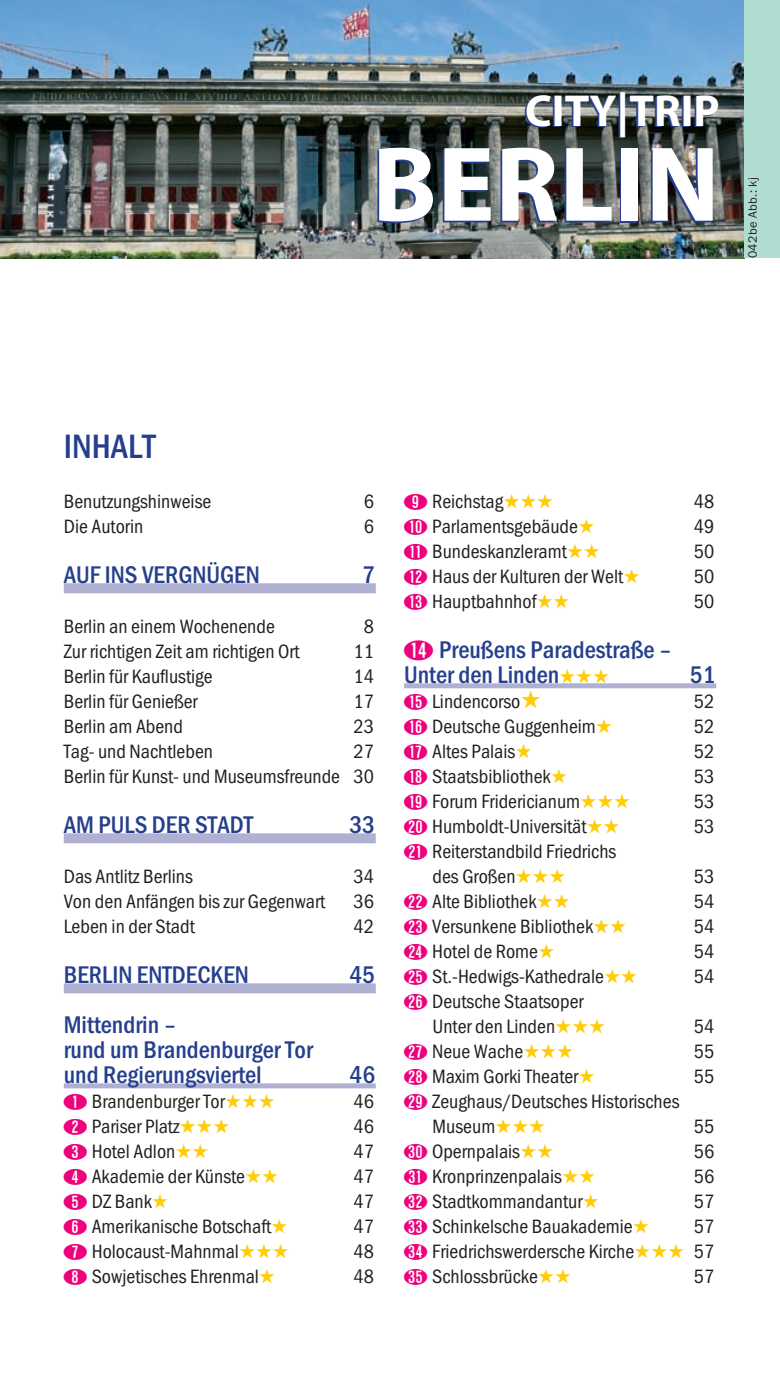
<style>
.page{position:relative;width:780px;height:1382px;background:#fff}
.page>*{position:absolute;margin:0;border:0;box-sizing:border-box;transform-origin:0 0}
.t1{font:700 107.5px "Myriad Pro";letter-spacing:.005em;color:#fff}
.t2{font:700 45px "Myriad Pro";color:#fff}
.t3{font:500 35px "Franklin Gothic URW Con";color:#253f8e}
.t4{font:500 25px/25px "Franklin Gothic URW Con";color:#253f8e}
.t5{font:20px/25px "Franklin Gothic URW Con Boo";color:#231f20}
.t6{font:12.5px "Franklin Gothic URW Boo";letter-spacing:.025em;color:#231f20}
.s1{font-family:"Nummern";color:#ed027c}
.s2{font-family:"Nummern";font-weight:400;color:#ed027c}
</style>
<div class="page">
<div style="left:64px;top:583px;width:312px;height:10px;background:#afb0d2"></div>
<div style="left:64px;top:833px;width:312px;height:10px;background:#afb0d2"></div>
<div style="left:64px;top:983px;width:312px;height:10px;background:#afb0d2"></div>
<div style="left:64px;top:1083px;width:312px;height:5px;background:#afb0d2"></div>
<div style="left:404px;top:683px;width:312px;height:5px;background:#afb0d2"></div>
<img style="left:0;top:0;width:744px;height:258px">
<div style="left:744px;top:0;width:35px;height:258px;background:#b0ddd1"></div>
<h2 class="t2" style="left:525px;top:81px;width:196px">CITY|TRIP</h2>
<h1 class="t1" style="left:372px;top:114px;width:349px">BERLIN</h1>
<p class="t6" style="left:744px;top:258px;width:83px;rotate:-90deg">042be Abb.: kj</p>
<h3 class="t3" style="left:64px;top:424px;width:93px">Inhalt</h3>
<p class="t5" style="left:64px;top:489px;width:149px">Benutzungshinweise</p>
<p class="t5" style="left:364px;top:489px;width:12px">6</p>
<p class="t5" style="left:64px;top:514px;width:81px">Die Autorin</p>
<p class="t5" style="left:364px;top:514px;width:12px">6</p>
<p class="t4" style="left:64px;top:562px;width:197px">Auf ins Vergnügen</p>
<p class="t4" style="left:362px;top:562px;width:14px">7</p>
<p class="t5" style="left:64px;top:614px;width:213px">Berlin an einem Wochenende</p>
<p class="t5" style="left:364px;top:614px;width:12px">8</p>
<p class="t5" style="left:64px;top:639px;width:237px">Zur richtigen Zeit am richtigen Ort</p>
<p class="t5" style="left:353px;top:639px;width:22px">11</p>
<p class="t5" style="left:64px;top:664px;width:150px">Berlin für Kauflustige</p>
<p class="t5" style="left:353px;top:664px;width:22px">14</p>
<p class="t5" style="left:64px;top:689px;width:135px">Berlin für Genießer</p>
<p class="t5" style="left:353px;top:689px;width:22px">17</p>
<p class="t5" style="left:64px;top:714px;width:121px">Berlin am Abend</p>
<p class="t5" style="left:353px;top:714px;width:22px">23</p>
<p class="t5" style="left:64px;top:739px;width:151px">Tag- und Nachtleben</p>
<p class="t5" style="left:64px;top:739px;width:311px;text-align:right">27<br>Berlin für Kunst- und Museumsfreunde 30</p>
<p class="t4" style="left:64px;top:812px;width:191px">Am Puls der Stadt</p>
<p class="t4" style="left:349px;top:812px;width:27px">33</p>
<p class="t5" style="left:64px;top:864px;width:131px">Das Antlitz Berlins</p>
<p class="t5" style="left:353px;top:864px;width:22px">34</p>
<p class="t5" style="left:64px;top:889px;width:263px">Von den Anfängen bis zur Gegenwart</p>
<p class="t5" style="left:353px;top:889px;width:22px">36</p>
<p class="t5" style="left:64px;top:914px;width:132px">Leben in der Stadt</p>
<p class="t5" style="left:353px;top:914px;width:22px">42</p>
<p class="t4" style="left:64px;top:962px;width:187px">Berlin Entdecken</p>
<p class="t4" style="left:349px;top:962px;width:27px">45</p>
<p class="t4" style="left:64px;top:1012px;width:251px">Mittendrin –<br>rund um Brandenburger Tor und Regierungsviertel</p>
<p class="t4" style="left:349px;top:1062px;width:27px">46</p>
<p class="t5" style="left:64px;top:1089px;width:163px"><span class="s1">É</span> Brandenburger Tor</p>
<p class="t5" style="left:353px;top:1089px;width:22px">46</p>
<p class="t5" style="left:64px;top:1114px;width:117px"><span class="s1">Ê</span> Pariser Platz</p>
<p class="t5" style="left:353px;top:1114px;width:22px">46</p>
<p class="t5" style="left:64px;top:1139px;width:113px"><span class="s1">Ë</span> Hotel Adlon</p>
<p class="t5" style="left:353px;top:1139px;width:22px">47</p>
<p class="t5" style="left:64px;top:1164px;width:183px"><span class="s1">Ì</span> Akademie der Künste</p>
<p class="t5" style="left:353px;top:1164px;width:22px">47</p>
<p class="t5" style="left:64px;top:1189px;width:90px"><span class="s1">Í</span> DZ Bank</p>
<p class="t5" style="left:353px;top:1189px;width:22px">47</p>
<p class="t5" style="left:64px;top:1214px;width:209px"><span class="s1">Î</span> Amerikanische Botschaft</p>
<p class="t5" style="left:353px;top:1214px;width:22px">47</p>
<p class="t5" style="left:64px;top:1239px;width:177px"><span class="s1">Ï</span> Holocaust-Mahnmal</p>
<p class="t5" style="left:353px;top:1239px;width:22px">48</p>
<p class="t5" style="left:64px;top:1264px;width:197px"><span class="s1">Ð</span> Sowjetisches Ehrenmal</p>
<p class="t5" style="left:353px;top:1264px;width:22px">48</p>
<p class="t5" style="left:404px;top:489px;width:101px"><span class="s1">Ñ</span> Reichstag</p>
<p class="t5" style="left:693px;top:489px;width:22px">48</p>
<p class="t5" style="left:404px;top:514px;width:175px"><span class="s1">Ò</span> Parlamentsgebäude</p>
<p class="t5" style="left:693px;top:514px;width:22px">49</p>
<p class="t5" style="left:404px;top:539px;width:164px"><span class="s1">Ó</span> Bundeskanzleramt</p>
<p class="t5" style="left:693px;top:539px;width:22px">50</p>
<p class="t5" style="left:404px;top:564px;width:221px"><span class="s1">Ô</span> Haus der Kulturen der Welt</p>
<p class="t5" style="left:693px;top:564px;width:22px">50</p>
<p class="t5" style="left:404px;top:589px;width:134px"><span class="s1">Õ</span> Hauptbahnhof</p>
<p class="t5" style="left:693px;top:589px;width:22px">50</p>
<p class="t4" style="left:404px;top:637px;width:269px"><span class="s2">Ö</span> Preußens Paradestraße –<br>Unter den Linden</p>
<p class="t4" style="left:689px;top:662px;width:27px">51</p>
<p class="t5" style="left:404px;top:689px;width:118px"><span class="s1">×</span> Lindencorso</p>
<p class="t5" style="left:693px;top:689px;width:22px">52</p>
<p class="t5" style="left:404px;top:714px;width:193px"><span class="s1">Ø</span> Deutsche Guggenheim</p>
<p class="t5" style="left:693px;top:714px;width:22px">52</p>
<p class="t5" style="left:404px;top:739px;width:113px"><span class="s1">Ù</span> Altes Palais</p>
<p class="t5" style="left:693px;top:739px;width:22px">52</p>
<p class="t5" style="left:404px;top:764px;width:148px"><span class="s1">Ú</span> Staatsbibliothek</p>
<p class="t5" style="left:693px;top:764px;width:22px">53</p>
<p class="t5" style="left:404px;top:789px;width:177px"><span class="s1">Û</span> Forum Fridericianum</p>
<p class="t5" style="left:693px;top:789px;width:22px">53</p>
<p class="t5" style="left:404px;top:814px;width:184px"><span class="s1">Ü</span> Humboldt-Universität</p>
<p class="t5" style="left:693px;top:814px;width:22px">53</p>
<p class="t5" style="left:432px;top:839px;width:185px;text-indent:-28px"><span class="s1">Ý</span> Reiterstandbild Friedrichs des Großen</p>
<p class="t5" style="left:693px;top:864px;width:22px">53</p>
<p class="t5" style="left:404px;top:889px;width:134px"><span class="s1">Þ</span> Alte Bibliothek</p>
<p class="t5" style="left:693px;top:889px;width:22px">54</p>
<p class="t5" style="left:404px;top:914px;width:190px"><span class="s1">ß</span> Versunkene Bibliothek</p>
<p class="t5" style="left:693px;top:914px;width:22px">54</p>
<p class="t5" style="left:404px;top:939px;width:135px"><span class="s1">à</span> Hotel de Rome</p>
<p class="t5" style="left:693px;top:939px;width:22px">54</p>
<p class="t5" style="left:404px;top:964px;width:201px"><span class="s1">á</span> St.-Hedwigs-Kathedrale</p>
<p class="t5" style="left:693px;top:964px;width:22px">54</p>
<p class="t5" style="left:404px;top:989px;width:181px;text-align:center"><span class="s1">â</span> Deutsche Staatsoper<br>Unter den Linden</p>
<p class="t5" style="left:693px;top:1014px;width:22px">54</p>
<p class="t5" style="left:404px;top:1039px;width:121px"><span class="s1">ã</span> Neue Wache</p>
<p class="t5" style="left:693px;top:1039px;width:22px">55</p>
<p class="t5" style="left:404px;top:1064px;width:176px"><span class="s1">ä</span> Maxim Gorki Theater</p>
<p class="t5" style="left:693px;top:1064px;width:22px">55</p>
<p class="t5" style="left:432px;top:1089px;width:248px;text-indent:-28px"><span class="s1">å</span> Zeughaus/Deutsches Historisches<br>Museum</p>
<p class="t5" style="left:693px;top:1114px;width:22px">55</p>
<p class="t5" style="left:404px;top:1139px;width:117px"><span class="s1">æ</span> Opernpalais</p>
<p class="t5" style="left:693px;top:1139px;width:22px">56</p>
<p class="t5" style="left:404px;top:1164px;width:159px"><span class="s1">ç</span> Kronprinzenpalais</p>
<p class="t5" style="left:693px;top:1164px;width:22px">56</p>
<p class="t5" style="left:404px;top:1189px;width:180px"><span class="s1">è</span> Stadtkommandantur</p>
<p class="t5" style="left:693px;top:1189px;width:22px">57</p>
<p class="t5" style="left:404px;top:1214px;width:230px"><span class="s1">é</span> Schinkelsche Bauakademie</p>
<p class="t5" style="left:693px;top:1214px;width:22px">57</p>
<p class="t5" style="left:404px;top:1239px;width:231px"><span class="s1">ê</span> Friedrichswerdersche Kirche</p>
<p class="t5" style="left:693px;top:1239px;width:22px">57</p>
<p class="t5" style="left:404px;top:1264px;width:135px"><span class="s1">ë</span> Schlossbrücke</p>
<p class="t5" style="left:693px;top:1264px;width:22px">57</p>
</div>
